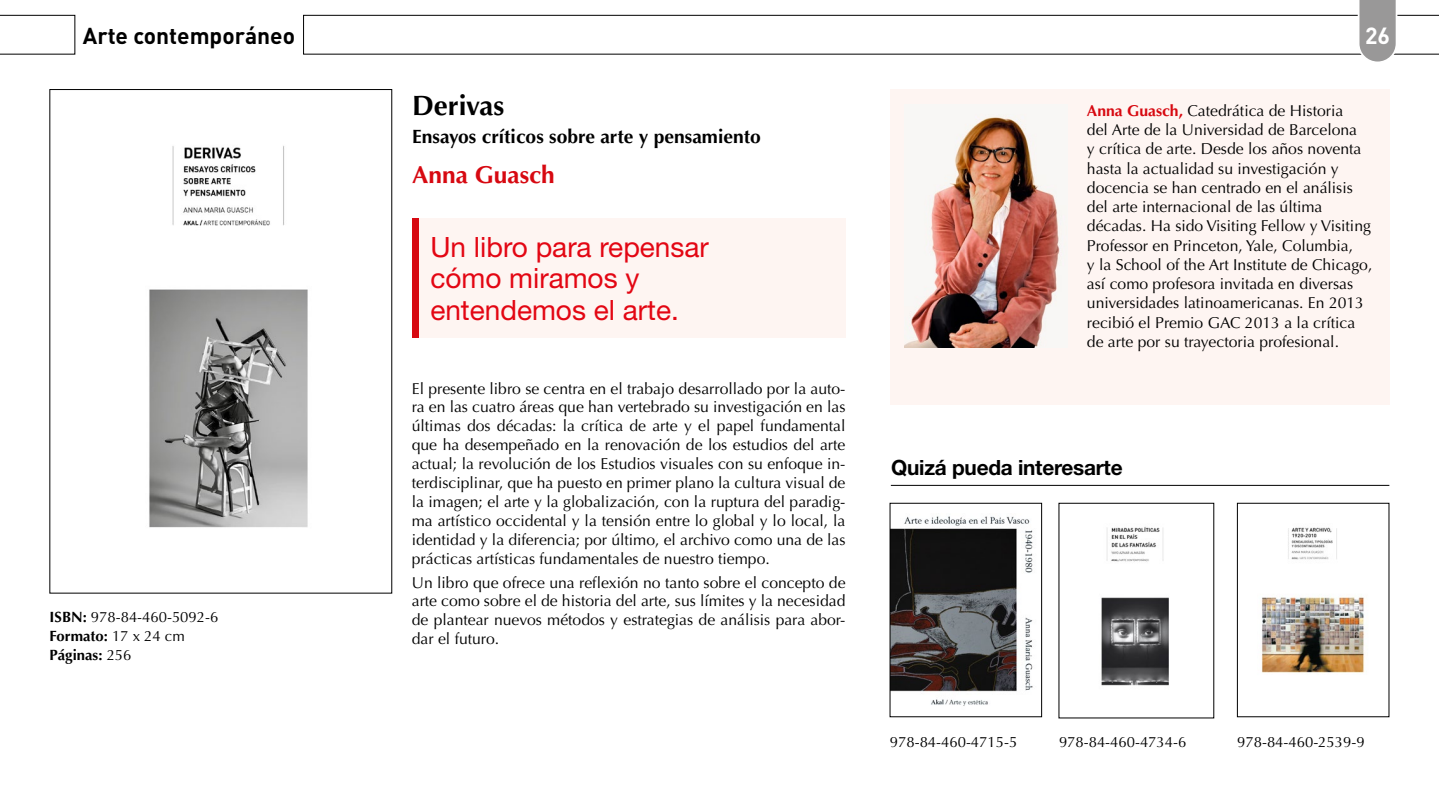
<style>
.page{position:relative;width:1439px;height:794px;background:#fff}
.page>*{position:absolute;margin:0;border:0;box-sizing:border-box;transform-origin:0 0}
.t1{font:28px/31.5px "Helvetica Neue LT Std";color:#e30613}
.t2{font:700 28px "Optima";color:#000}
.t3{font:700 24.5px "Optima";color:#d70911}
.t4{font:700 23.1px "DIN";color:#fff}
.t5{font:700 22.75px "DIN";color:#000}
.t6{font:700 21px "Helvetica Neue LT Std";letter-spacing:-.01em;color:#000}
.t7{font:700 19.25px "Optima";color:#000}
.t8{font:15.75px/19.2px "Optima";color:#000;text-align:justify}
.t9{font:14.88px/18.9px "Optima";color:#000}
.s1{font-weight:700}
.s2{font-weight:700;color:#d70911}
</style>
<div class="page">
<svg style="left:0;top:15px;width:75px;height:40px"></svg>
<div style="left:890px;top:90px;width:499px;height:315px;background:#fef5f2"></div>
<img style="left:149px;top:145px;width:159px;height:383px">
<div style="left:419px;top:218px;width:426px;height:119px;background:#fef5f2"></div>
<div style="left:412px;top:218px;width:6px;height:119px;background:#d70911"></div>
<img style="left:892px;top:516px;width:141px;height:190px">
<div style="left:890px;top:503px;width:152px;height:214px;border:1px solid #000"></div>
<img style="left:1101px;top:526px;width:68px;height:160px">
<img style="left:1261px;top:527px;width:104px;height:146px">
<div style="left:1237px;top:503px;width:152px;height:214px;border:1px solid #000"></div>
<hr style="left:891px;top:485px;width:498px;height:1px;background:#000">
<svg style="left:303px;top:0;width:1136px;height:62px"></svg>
<img style="left:905px;top:117px;width:155px;height:231px">
<h3 class="t5" style="left:83px;top:20px;width:214px">Arte contemporáneo</h3>
<p class="t9" style="left:50px;top:607px;width:170px"><span class="s1">ISBN:</span> 978-84-460-5092-6<br><span class="s1">Formato:</span> 17 x 24 cm<br><span class="s1">Páginas:</span> 256</p>
<h1 class="t2" style="left:412px;top:89px;width:94px">Derivas</h1>
<p class="t7" style="left:412px;top:125px;width:350px">Ensayos críticos sobre arte y pensamiento</p>
<h2 class="t3" style="left:412px;top:160px;width:144px">Anna Guasch</h2>
<h1 class="t1" style="left:430px;top:230px;width:280px">Un libro para repensar cómo miramos y entendemos el arte.</h1>
<p class="t8" style="left:412px;top:379px;width:435px">El presente libro se centra en el trabajo desarrollado por la auto&shy;ra en las cuatro áreas que han vertebrado su investigación en las últimas dos décadas: la crítica de arte y el papel fundamental que ha desempeñado en la renovación de los estudios del arte actual; la revolución de los Estudios visuales con su enfoque in&shy;terdisciplinar, que ha puesto en primer plano la cultura visual de la imagen; el arte y la globalización, con la ruptura del paradig&shy;ma artístico occidental y la tensión entre lo global y lo local, la identidad y la diferencia; por último, el archivo como una de las prácticas artísticas fundamentales de nuestro tiempo.</p>
<p class="t8" style="left:412px;top:573px;width:435px">Un libro que ofrece una reflexión no tanto sobre el concepto de arte como sobre el de historia del arte, sus límites y la necesidad de plantear nuevos métodos y estrategias de análisis para abor&shy;dar el futuro.</p>
<h3 class="t4" style="left:1365px;top:21px;width:27px">26</h3>
<p class="t8" style="left:1087px;top:101px;width:287px;text-align:left"><span class="s2">Anna Guasch,</span> Catedrática de Historia<br>del Arte de la Universidad de Barcelona<br>y crítica de arte. Desde los años noventa hasta la actualidad su investigación y docencia se han centrado en el análisis del arte internacional de las última décadas. Ha sido Visiting Fellow y Visiting Professor en Princeton, Yale, Columbia,<br>y la School of the Art Institute de Chicago, así como profesora invitada en diversas universidades latinoamericanas. En 2013 recibió el Premio GAC 2013 a la crítica de arte por su trayectoria profesional.</p>
<h3 class="t6" style="left:891px;top:454px;width:233px">Quizá pueda interesarte</h3>
<p class="t9" style="left:890px;top:732px;width:129px">978-84-460-4715-5</p>
<p class="t9" style="left:1059px;top:732px;width:129px">978-84-460-4734-6</p>
<p class="t9" style="left:1237px;top:732px;width:129px">978-84-460-2539-9</p>
</div>
